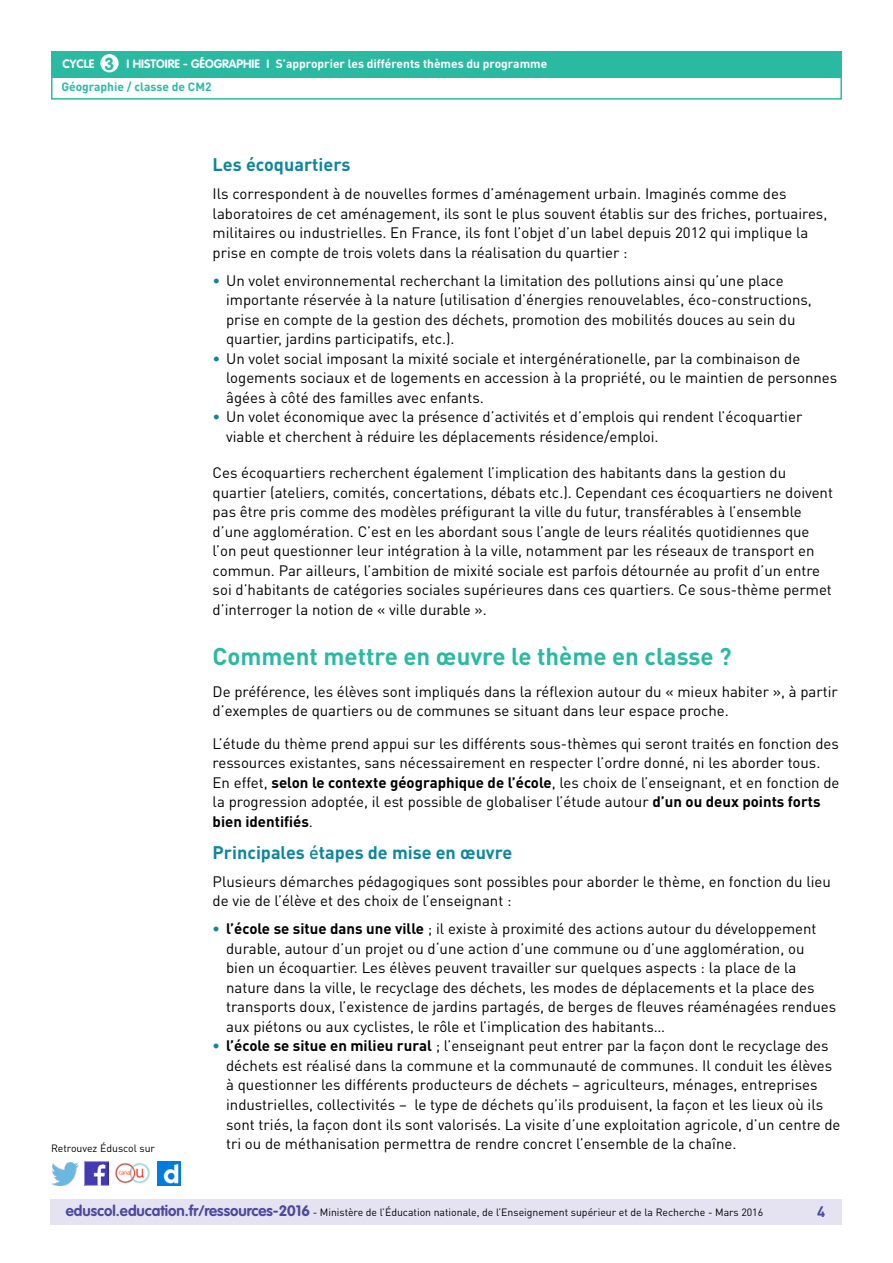
<style>
.page{position:relative;width:893px;height:1263px;background:#fff}
.page>*{position:absolute;margin:0;border:0;box-sizing:border-box;transform-origin:0 0}
.t1{font:700 24px "DIN Pro";color:#2abaa2}
.t2{font:700 18px "DIN Pro";color:#0e869e}
.t3{font:700 17.25px "VAG Rounded Std";color:#2abaa2}
.t4{font:15px/19.5px "DIN Pro";color:#000}
.t5{font:700 15px "DIN Pro";color:#4b499e}
.t6{font:700 12px "DIN Pro";color:#fff}
.t7{font:700 12px "VAG Rounded Std";color:#fff}
.t8{font:700 12px "DIN Pro";color:#2abaa2}
.t9{font:10.5px "DIN Pro";color:#000}
.s1{font-family:"VAG Rounded Std"}
.s2{color:#0e869e}
.s3{font-weight:700}
.s4{font-weight:500}
.s5{font-weight:700;color:#0e869e}
.s6{font-family:"VAG Rounded Std";font-weight:700;font-size:15px;color:#4b499e}
</style>
<div class="page">
<div style="left:50px;top:1199px;width:791px;height:26px;background:#e5e3f2"></div>
<div style="left:51px;top:51px;width:791px;height:27px;background:#2abaa2"></div>
<div style="left:100px;top:54px;width:19px;height:18px;background:#fff;border-radius:50%"></div>
<div style="left:51px;top:75px;width:791px;height:25px;border:2px solid #2abaa2"></div>
<img style="left:85px;top:1162px;width:23px;height:23px">
<img style="left:51px;top:1163px;width:28px;height:22px">
<img style="left:158px;top:1162px;width:22px;height:23px">
<img style="left:115px;top:1162px;width:35px;height:22px">
<p class="t7" style="left:63px;top:57px;width:33px">CYCLE</p>
<p class="t7" style="left:127px;top:57px;width:123px">I Histoire - Géographie</p>
<p class="t3" style="left:105px;top:53px;width:11px">3</p>
<p class="t6" style="left:266px;top:56px;width:282px"><span class="s1">I</span> S’approprier les différents thèmes du programme</p>
<p class="t8" style="left:61px;top:79px;width:152px">Géographie / classe de CM2</p>
<p class="t9" style="left:51px;top:1141px;width:106px">Retrouvez Éduscol sur</p>
<p class="t2" style="left:213px;top:153px;width:139px">Les écoquartiers</p>
<p class="t4" style="left:213px;top:184px;width:616px">Ils correspondent à de nouvelles formes d’aménagement urbain. Imaginés comme des laboratoires de cet aménagement, ils sont le plus souvent établis sur des friches, portuaires, militaires ou industrielles. En France, ils font l’objet d’un label depuis 2012 qui implique la prise en compte de trois volets dans la réalisation du quartier :</p>
<p class="t4" style="left:226px;top:270px;width:587px;text-indent:-14px"><span class="s2">•</span> Un volet environnemental recherchant la limitation des pollutions ainsi qu’une place importante réservée à la nature (utilisation d’énergies renouvelables, éco-constructions, prise en compte de la gestion des déchets, promotion des mobilités douces au sein du quartier, jardins participatifs, etc.).</p>
<p class="t4" style="left:226px;top:348px;width:613px;text-indent:-14px"><span class="s2">•</span> Un volet social imposant la mixité sociale et intergénérationelle, par la combinaison de logements sociaux et de logements en accession à la propriété, ou le maintien de personnes âgées à côté des familles avec enfants.</p>
<p class="t4" style="left:226px;top:407px;width:578px;text-indent:-14px"><span class="s2">•</span> Un volet économique avec la présence d’activités et d’emplois qui rendent l’écoquartier viable et cherchent à réduire les déplacements résidence/emploi.</p>
<p class="t4" style="left:213px;top:463px;width:622px">Ces écoquartiers recherchent également l’implication des habitants dans la gestion du quartier (ateliers, comités, concertations, débats etc.). Cependant ces écoquartiers ne doivent pas être pris comme des modèles préfigurant la ville du futur, transférables à l’ensemble d’une agglomération. C’est en les abordant sous l’angle de leurs réalités quotidiennes que l’on peut questionner leur intégration à la ville, notamment par les réseaux de transport en commun. Par ailleurs, l’ambition de mixité sociale est parfois détournée au profit d’un entre soi d’habitants de catégories sociales supérieures dans ces quartiers. Ce sous-thème permet d’interroger la notion de « ville durable ».</p>
<h1 class="t1" style="left:213px;top:640px;width:521px">Comment mettre en œuvre le thème en classe ?</h1>
<p class="t4" style="left:213px;top:681px;width:627px">De préférence, les élèves sont impliqués dans la réflexion autour du « mieux habiter », à partir d’exemples de quartiers ou de communes se situant dans leur espace proche.</p>
<p class="t4" style="left:213px;top:733px;width:628px">L’étude du thème prend appui sur les différents sous-thèmes qui seront traités en fonction des ressources existantes, sans nécessairement en respecter l’ordre donné, ni les aborder tous.<br>En effet, <span class="s3">selon le contexte géographique de l’école</span>, les choix de l’enseignant, et en fonction de la progression adoptée, il est possible de globaliser l’étude autour <span class="s3">d’un ou deux points forts bien identifiés</span>.</p>
<p class="t2" style="left:213px;top:840px;width:301px">Principales <span class="s4">é</span>tapes de mise en œuvre</p>
<p class="t4" style="left:213px;top:871px;width:620px">Plusieurs démarches pédagogiques sont possibles pour aborder le thème, en fonction du lieu de vie de l’élève et des choix de l’enseignant :</p>
<p class="t4" style="left:226px;top:919px;width:611px;text-indent:-14px"><span class="s5">•</span> <span class="s3">l’école se situe dans une ville</span> ; il existe à proximité des actions autour du développement durable, autour d’un projet ou d‘une action d’une commune ou d’une agglomération, ou bien un écoquartier. Les élèves peuvent travailler sur quelques aspects : la place de la nature dans la ville, le recyclage des déchets, les modes de déplacements et la place des transports doux, l’existence de jardins partagés, de berges de fleuves réaménagées rendues aux piétons ou aux cyclistes, le rôle et l’implication des habitants…</p>
<p class="t4" style="left:226px;top:1036px;width:616px;text-indent:-14px"><span class="s5">•</span> <span class="s3">l’école se situe en milieu rural</span> ; l’enseignant peut entrer par la façon dont le recyclage des déchets est réalisé dans la commune et la communauté de communes. Il conduit les élèves à questionner les différents producteurs de déchets – agriculteurs, ménages, entreprises industrielles, collectivités – le type de déchets qu’ils produisent, la façon et les lieux où ils sont triés, la façon dont ils sont valorisés. La visite d’une exploitation agricole, d’un centre de tri ou de méthanisation permettra de rendre concret l’ensemble de la chaîne.</p>
<p class="t9" style="left:66px;top:1205px;width:699px"><span class="s6">eduscol.education.fr/ressources-2016</span> - Ministère de l’Éducation nationale, de l’Enseignement supérieur et de la Recherche - Mars 2016</p>
<p class="t5" style="left:817px;top:1201px;width:10px">4</p>
</div>
